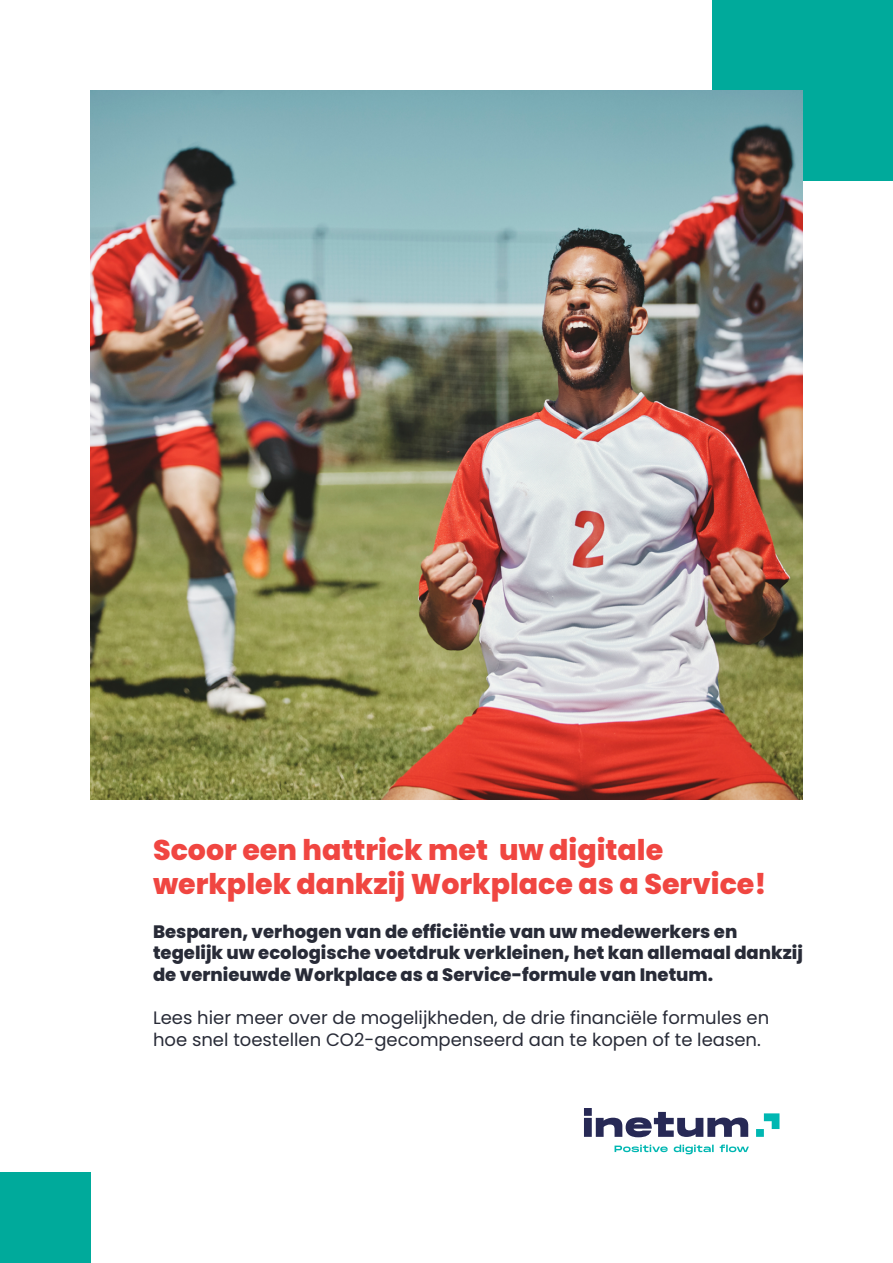
<style>
.page{position:relative;width:893px;height:1263px;background:#fff}
.page>*{position:absolute;margin:0;border:0;box-sizing:border-box;transform-origin:0 0}
.t1{font:800 28.5px/34.2px "Poppins";color:#f04641}
.t2{font:800 18px/21.6px "Poppins";color:#282b37}
.t3{font:18px/21.6px "Poppins";color:#282b37}
</style>
<div class="page">
<div style="left:713px;top:0;width:180px;height:180px;background:#00aa9b"></div>
<div style="left:0;top:1173px;width:90px;height:90px;background:#00aa9b"></div>
<svg style="left:615px;top:1144px;width:134px;height:10px"></svg>
<svg style="left:584px;top:1108px;width:164px;height:29px"></svg>
<svg style="left:756px;top:1113px;width:23px;height:24px"></svg>
<img style="left:90px;top:90px;width:713px;height:709px">
<h1 class="t1" style="left:153px;top:833px;width:615px">Scoor een hattrick met uw digitale werkplek dankzij Workplace as a Service!</h1>
<p class="t2" style="left:153px;top:920px;width:651px">Besparen, verhogen van de efficiëntie van uw medewerkers en tegelijk uw ecologische voetdruk verkleinen, het kan allemaal dankzij de vernieuwde Workplace as a Service-formule van Inetum.</p>
<p class="t3" style="left:153px;top:1007px;width:618px">Lees hier meer over de mogelijkheden, de drie financiële formules en hoe snel toestellen CO2-gecompenseerd aan te kopen of te leasen.</p>
</div>
